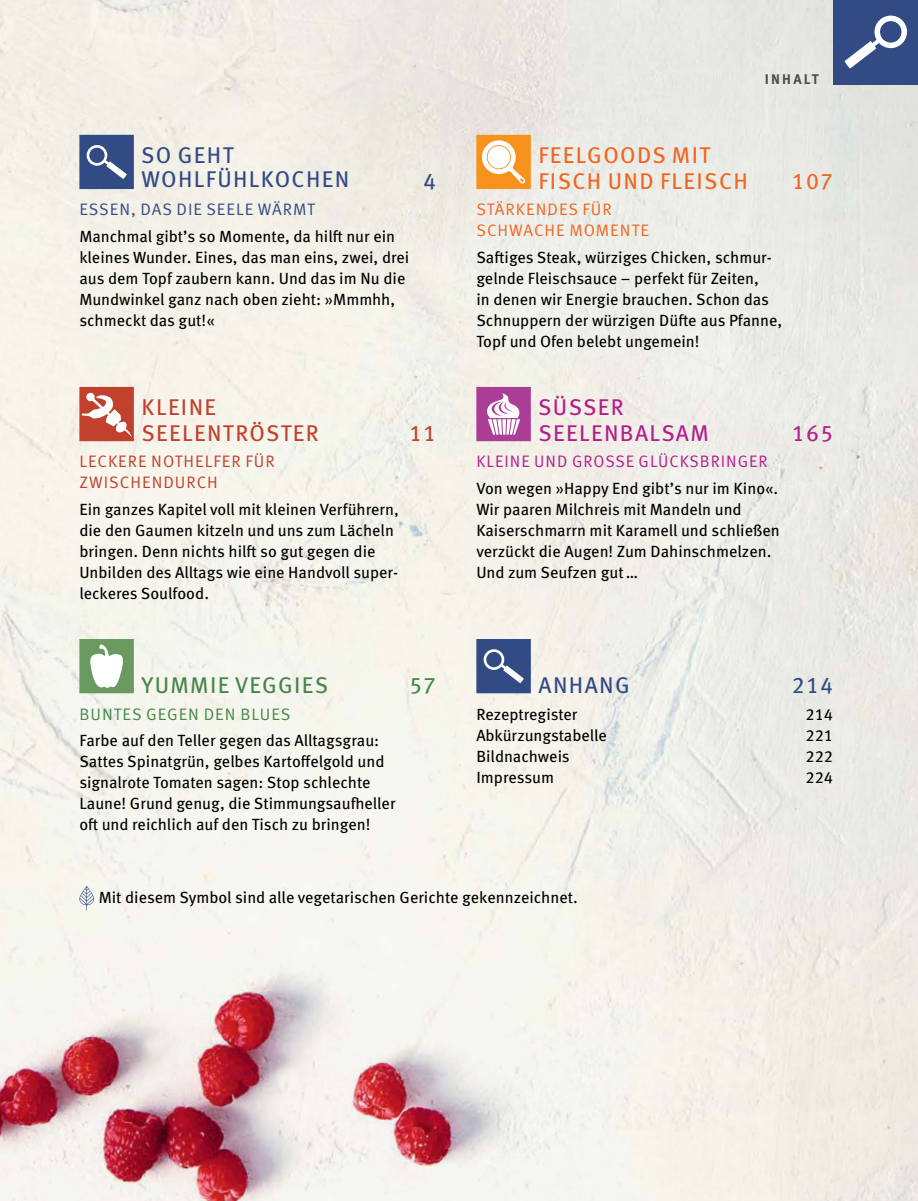
<style>
.page{position:relative;width:918px;height:1201px;background:#fff}
.page>*{position:absolute;margin:0;border:0;box-sizing:border-box;transform-origin:0 0}
.t1{font:22.75px/24.5px "Meta OT";letter-spacing:.06em;color:#324b84}
.t2{font:22.75px/26.2px "Meta OT";letter-spacing:.06em;color:#f16521}
.t3{font:22.75px/26.2px "Meta OT";letter-spacing:.06em;color:#c1412d}
.t4{font:22.75px/26.2px "Meta OT";letter-spacing:.06em;color:#b41d8d}
.t5{font:22.75px "Meta OT";letter-spacing:.06em;color:#46864a}
.t6{font:16.62px/21px "Meta OT Norm";letter-spacing:.06em;color:#c1412d}
.t7{font:16.62px/21px "Meta OT Norm";letter-spacing:.06em;color:#f16521}
.t8{font:16.62px "Meta OT Norm";letter-spacing:.06em;color:#b41d8d}
.t9{font:16.62px "Meta OT Norm";letter-spacing:.06em;color:#324b84}
.t10{font:16.62px "Meta OT Norm";letter-spacing:.06em;color:#46864a}
.t11{font:16.1px/21px "Meta OT";color:#000}
.t12{font:700 14px "Meta OT";letter-spacing:.16em;color:#4d4d4d}
</style>
<div class="page">
<img style="left:0;top:0;width:918px;height:1200px">
<div style="left:833px;top:0;width:85px;height:84px;background:#324b84"></div>
<div style="left:874px;top:16px;width:33px;height:32px;border:6px solid #fff;border-radius:50%"></div>
<svg style="left:844px;top:38px;width:37px;height:30px"></svg>
<div style="left:80px;top:136px;width:53px;height:52px;background:#324b84"></div>
<div style="left:79px;top:135px;width:55px;height:54px;border:2px solid #324b84"></div>
<div style="left:87px;top:145px;width:20px;height:21px;border:3px solid #fff;border-radius:50%"></div>
<svg style="left:103px;top:159px;width:24px;height:20px"></svg>
<div style="left:80px;top:388px;width:53px;height:52px;background:#c1412d"></div>
<div style="left:79px;top:387px;width:55px;height:54px;border:2px solid #c1412d"></div>
<svg style="left:81px;top:392px;width:51px;height:45px"></svg>
<div style="left:80px;top:640px;width:53px;height:52px;background:#6a9a5f"></div>
<div style="left:79px;top:639px;width:55px;height:54px;border:2px solid #6a9a5f"></div>
<svg style="left:90px;top:644px;width:33px;height:44px"></svg>
<div style="left:477px;top:136px;width:53px;height:52px;background:#f7931d"></div>
<div style="left:476px;top:135px;width:55px;height:54px;border:2px solid #f7931d"></div>
<svg style="left:482px;top:140px;width:43px;height:43px"></svg>
<div style="left:477px;top:388px;width:53px;height:52px;background:#aa3e97"></div>
<div style="left:476px;top:387px;width:55px;height:54px;border:2px solid #aa3e97"></div>
<svg style="left:487px;top:393px;width:33px;height:41px"></svg>
<div style="left:477px;top:640px;width:53px;height:52px;background:#324b84"></div>
<div style="left:476px;top:639px;width:55px;height:54px;border:2px solid #324b84"></div>
<div style="left:483px;top:649px;width:21px;height:21px;border:3px solid #fff;border-radius:50%"></div>
<svg style="left:500px;top:663px;width:24px;height:20px"></svg>
<svg style="left:79px;top:885px;width:16px;height:25px"></svg>
<h1 class="t1" style="left:141px;top:143px;width:210px">SO GEHT<br>WOHLFÜHLKOCHEN</h1>
<p class="t9" style="left:79px;top:201px;width:237px">ESSEN, DAS DIE SEELE WÄRMT</p>
<p class="t11" style="left:79px;top:226px;width:331px">Manchmal gibt’s so Momente, da hilft nur ein kleines Wunder. Eines, das man eins, zwei, drei aus dem Topf zaubern kann. Und das im Nu die Mundwinkel ganz nach oben zieht: »Mmmhh, schmeckt das gut!«</p>
<h1 class="t1" style="left:423px;top:170px;width:14px">4</h1>
<h1 class="t3" style="left:141px;top:394px;width:179px">KLEINE<br>SEELENTRÖSTER</h1>
<p class="t6" style="left:79px;top:451px;width:197px">LECKERE NOTHELFER FÜR<br>ZWISCHENDURCH</p>
<p class="t11" style="left:79px;top:499px;width:321px">Ein ganzes Kapitel voll mit kleinen Verführern, die den Gaumen kitzeln und uns zum Lächeln bringen. Denn nichts hilft so gut gegen die Unbilden des Alltags wie eine Handvoll super&shy;leckeres Soulfood.</p>
<h1 class="t3" style="left:409px;top:421px;width:29px">11</h1>
<h1 class="t5" style="left:141px;top:674px;width:188px">YUMMIE VEGGIES</h1>
<h1 class="t5" style="left:409px;top:674px;width:29px">57</h1>
<p class="t10" style="left:79px;top:705px;width:212px">BUNTES GEGEN DEN BLUES</p>
<p class="t11" style="left:79px;top:730px;width:318px">Farbe auf den Teller gegen das Alltagsgrau:<br>Sattes Spinatgrün, gelbes Kartoffelgold und signal rote Tomaten sagen: Stop schlechte Laune! Grund genug, die Stimmungsaufheller oft und reichlich auf den Tisch zu bringen!</p>
<p class="t12" style="left:765px;top:71px;width:55px">INHALT</p>
<h1 class="t2" style="left:538px;top:142px;width:211px">FEELGOODS MIT<br>FISCH UND FLEISCH</h1>
<h1 class="t2" style="left:792px;top:169px;width:43px">107</h1>
<p class="t7" style="left:476px;top:199px;width:174px">STÄRKENDES FÜR<br>SCHWACHE MOMENTE</p>
<p class="t11" style="left:476px;top:247px;width:307px">Saftiges Steak, würziges Chicken, schmur&shy;gelnde Fleischsauce – perfekt für Zeiten,<br>in denen wir Energie brauchen. Schon das Schnuppern der würzigen Düfte aus Pfanne, Topf und Ofen belebt ungemein!</p>
<h1 class="t4" style="left:538px;top:394px;width:172px">SÜSSER<br>SEELENBALSAM</h1>
<p class="t8" style="left:476px;top:453px;width:293px">KLEINE UND GROSSE GLÜCKSBRINGER</p>
<p class="t11" style="left:476px;top:478px;width:305px">Von wegen »Happy End gibt’s nur im Kino«.<br>Wir paaren Milchreis mit Mandeln und Kaiserschmarrn mit Karamell und schließen verzückt die Augen! Zum Dahinschmelzen.<br>Und zum Seufzen gut …</p>
<h1 class="t4" style="left:792px;top:421px;width:43px">165</h1>
<h1 class="t1" style="left:538px;top:674px;width:93px">ANHANG</h1>
<h1 class="t1" style="left:792px;top:674px;width:43px">214</h1>
<p class="t11" style="left:476px;top:704px;width:103px">Rezeptregister</p>
<p class="t11" style="left:805px;top:704px;width:29px">214</p>
<p class="t11" style="left:476px;top:725px;width:132px">Abkürzungstabelle</p>
<p class="t11" style="left:805px;top:725px;width:29px">221</p>
<p class="t11" style="left:476px;top:746px;width:95px">Bildnachweis</p>
<p class="t11" style="left:805px;top:746px;width:29px">222</p>
<p class="t11" style="left:476px;top:767px;width:79px">Impressum</p>
<p class="t11" style="left:805px;top:767px;width:29px">224</p>
<p class="t11" style="left:99px;top:887px;width:481px">Mit diesem Symbol sind alle vegetarischen Gerichte gekennzeichnet.</p>
</div>
